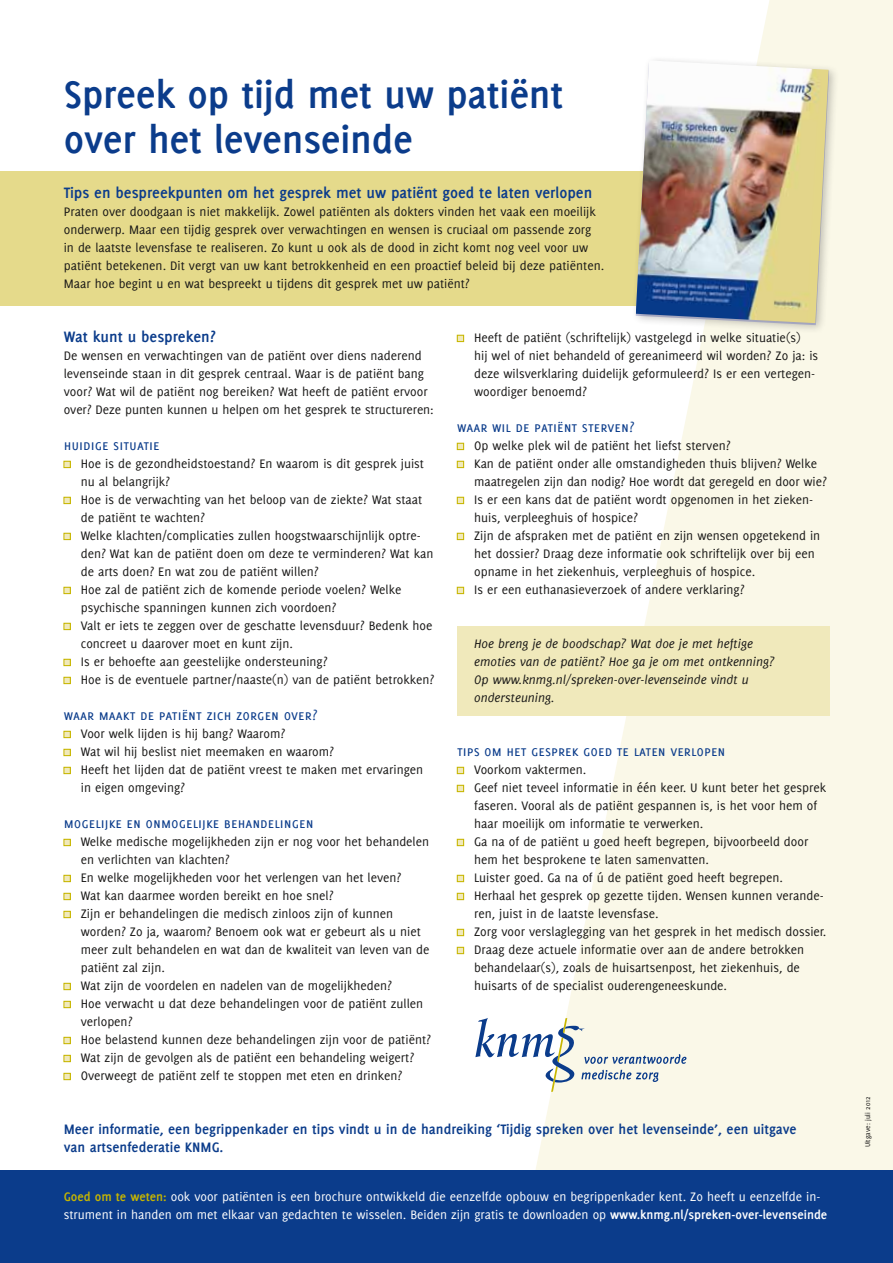
<style>
.page{position:relative;width:893px;height:1263px;background:#fff}
.page>*{position:absolute;margin:0;border:0;box-sizing:border-box;transform-origin:0 0}
.t1{font:700 42px/45px "Delicious";letter-spacing:-.005em;color:#0b3c8b}
.t2{font:700 16.5px "Delicious";color:#0b3c8b}
.t3{font:15px "Delicious Small Caps";color:#0b3c8b}
.t4{font:700 15px/18px "Delicious";color:#0b3c8b}
.t5{font:13.5px/18px "Delicious";color:#181716}
.t6{font:13.5px/18px "Delicious";color:#fff}
.t7{font:italic 13.5px/18px "Delicious";color:#181716}
.t8{font:7.5px "Delicious";color:#181716}
.s1{font-weight:700;color:#c7b600}
.s2{font-weight:700}
</style>
<div class="page">
<div style="left:0;top:171px;width:893px;height:135px;background:#e5da8b"></div>
<svg style="left:517px;top:0;width:376px;height:1170px;fill:#faf8e8"></svg>
<div style="left:0;top:1170px;width:893px;height:93px;background:#0b3c8b"></div>
<div style="left:64px;top:462px;width:7px;height:6px;background:#c9b80a"></div>
<svg style="left:64px;top:461px;width:6px;height:6px"></svg>
<div style="left:64px;top:498px;width:7px;height:6px;background:#c9b80a"></div>
<svg style="left:64px;top:497px;width:6px;height:6px"></svg>
<div style="left:64px;top:534px;width:7px;height:6px;background:#c9b80a"></div>
<svg style="left:64px;top:533px;width:6px;height:6px"></svg>
<div style="left:64px;top:588px;width:7px;height:6px;background:#c9b80a"></div>
<svg style="left:64px;top:587px;width:6px;height:6px"></svg>
<div style="left:64px;top:624px;width:7px;height:6px;background:#c9b80a"></div>
<svg style="left:64px;top:623px;width:6px;height:6px"></svg>
<div style="left:64px;top:660px;width:7px;height:6px;background:#c9b80a"></div>
<svg style="left:64px;top:659px;width:6px;height:6px"></svg>
<div style="left:64px;top:678px;width:7px;height:6px;background:#c9b80a"></div>
<svg style="left:64px;top:677px;width:6px;height:6px"></svg>
<div style="left:64px;top:732px;width:7px;height:6px;background:#c9b80a"></div>
<svg style="left:64px;top:731px;width:6px;height:6px"></svg>
<div style="left:64px;top:750px;width:7px;height:6px;background:#c9b80a"></div>
<svg style="left:64px;top:749px;width:6px;height:6px"></svg>
<div style="left:64px;top:768px;width:7px;height:6px;background:#c9b80a"></div>
<svg style="left:64px;top:767px;width:6px;height:6px"></svg>
<div style="left:64px;top:840px;width:7px;height:6px;background:#c9b80a"></div>
<svg style="left:64px;top:839px;width:6px;height:6px"></svg>
<div style="left:64px;top:876px;width:7px;height:6px;background:#c9b80a"></div>
<svg style="left:64px;top:875px;width:6px;height:6px"></svg>
<div style="left:64px;top:894px;width:7px;height:6px;background:#c9b80a"></div>
<svg style="left:64px;top:893px;width:6px;height:6px"></svg>
<div style="left:64px;top:912px;width:7px;height:6px;background:#c9b80a"></div>
<svg style="left:64px;top:911px;width:6px;height:6px"></svg>
<div style="left:64px;top:984px;width:7px;height:6px;background:#c9b80a"></div>
<svg style="left:64px;top:983px;width:6px;height:7px"></svg>
<div style="left:64px;top:1002px;width:7px;height:6px;background:#c9b80a"></div>
<svg style="left:64px;top:1001px;width:6px;height:7px"></svg>
<div style="left:64px;top:1038px;width:7px;height:6px;background:#c9b80a"></div>
<svg style="left:64px;top:1037px;width:6px;height:7px"></svg>
<div style="left:64px;top:1056px;width:7px;height:6px;background:#c9b80a"></div>
<svg style="left:64px;top:1055px;width:6px;height:7px"></svg>
<div style="left:64px;top:1074px;width:7px;height:6px;background:#c9b80a"></div>
<svg style="left:64px;top:1073px;width:6px;height:7px"></svg>
<div style="left:457px;top:627px;width:372px;height:89px;background:#f0e9bb"></div>
<div style="left:457px;top:335px;width:7px;height:7px;background:#f0e9bb;border:1px solid #c7b600"></div>
<div style="left:457px;top:443px;width:7px;height:7px;background:#f0e9bb;border:1px solid #c7b600"></div>
<div style="left:457px;top:461px;width:7px;height:7px;background:#f0e9bb;border:1px solid #c7b600"></div>
<div style="left:457px;top:497px;width:7px;height:7px;background:#f0e9bb;border:1px solid #c7b600"></div>
<div style="left:457px;top:533px;width:7px;height:7px;background:#f0e9bb;border:1px solid #c7b600"></div>
<div style="left:457px;top:587px;width:7px;height:7px;background:#f0e9bb;border:1px solid #c7b600"></div>
<div style="left:457px;top:767px;width:7px;height:7px;background:#f0e9bb;border:1px solid #c7b600"></div>
<div style="left:457px;top:785px;width:7px;height:7px;background:#f0e9bb;border:1px solid #c7b600"></div>
<div style="left:457px;top:839px;width:7px;height:7px;background:#f0e9bb;border:1px solid #c7b600"></div>
<div style="left:457px;top:875px;width:7px;height:7px;background:#f0e9bb;border:1px solid #c7b600"></div>
<div style="left:457px;top:893px;width:7px;height:7px;background:#f0e9bb;border:1px solid #c7b600"></div>
<div style="left:457px;top:929px;width:7px;height:7px;background:#f0e9bb;border:1px solid #c7b600"></div>
<div style="left:457px;top:947px;width:7px;height:7px;background:#f0e9bb;border:1px solid #c7b600"></div>
<div style="left:630px;top:55px;width:209px;height:278px;background:#181716;opacity:.25"></div>
<img style="left:636px;top:60px;width:193px;height:263px">
<svg style="left:475px;top:1018px;width:211px;height:74px"></svg>
<h1 class="t1" style="left:64px;top:71px;width:501px">Spreek op tijd met uw patiënt over het levenseinde</h1>
<p class="t2" style="left:64px;top:183px;width:530px">Tips en bespreekpunten om het gesprek met uw patiënt goed te laten verlopen</p>
<p class="t5" style="left:64px;top:202px;width:542px">Praten over doodgaan is niet makkelijk. Zowel patiënten als dokters vinden het vaak een moeilijk onderwerp. Maar een tijdig gesprek over verwachtingen en wensen is cruciaal om passende zorg in de laatste levensfase te realiseren. Zo kunt u ook als de dood in zicht komt nog veel voor uw patiënt betekenen. Dit vergt van uw kant betrokkenheid en een proactief beleid bij deze patiënten.<br>Maar hoe begint u en wat bespreekt u tijdens dit gesprek met uw patiënt?</p>
<p class="t2" style="left:64px;top:327px;width:153px">Wat kunt u bespreken?</p>
<p class="t5" style="left:64px;top:346px;width:371px">De wensen en verwachtingen van de patiënt over diens naderend levenseinde staan in dit gesprek centraal. Waar is de patiënt bang voor? Wat wil de patiënt nog bereiken? Wat heeft de patiënt ervoor over? Deze punten kunnen u helpen om het gesprek te structureren:</p>
<p class="t3" style="left:64px;top:437px;width:97px">huidige situatie</p>
<p class="t5" style="left:81px;top:454px;width:355px">Hoe is de gezondheidstoestand? En waarom is dit gesprek juist nu al belangrijk?<br>Hoe is de verwachting van het beloop van de ziekte? Wat staat de patiënt te wachten?<br>Welke klachten/complicaties zullen hoogstwaarschijnlijk optre&shy;den? Wat kan de patiënt doen om deze te verminderen? Wat kan de arts doen? En wat zou de patiënt willen?<br>Hoe zal de patiënt zich de komende periode voelen? Welke psychische spanningen kunnen zich voordoen?<br>Valt er iets te zeggen over de geschatte levensduur? Bedenk hoe concreet u daarover moet en kunt zijn.<br>Is er behoefte aan geestelijke ondersteuning?<br>Hoe is de eventuele partner/naaste(n) van de patiënt betrokken?</p>
<p class="t3" style="left:64px;top:707px;width:255px">waar maakt de patiënt zich zorgen over?</p>
<p class="t5" style="left:81px;top:724px;width:344px">Voor welk lijden is hij bang? Waarom?<br>Wat wil hij beslist niet meemaken en waarom?<br>Heeft het lijden dat de patiënt vreest te maken met ervaringen in eigen omgeving?</p>
<p class="t3" style="left:64px;top:815px;width:251px">mogelijke en onmogelijke behandelingen</p>
<p class="t5" style="left:81px;top:832px;width:352px">Welke medische mogelijkheden zijn er nog voor het behandelen en verlichten van klachten?<br>En welke mogelijkheden voor het verlengen van het leven?<br>Wat kan daarmee worden bereikt en hoe snel?<br>Zijn er behandelingen die medisch zinloos zijn of kunnen worden? Zo ja, waarom? Benoem ook wat er gebeurt als u niet meer zult behandelen en wat dan de kwaliteit van leven van de patiënt zal zijn.<br>Wat zijn de voordelen en nadelen van de mogelijkheden?<br>Hoe verwacht u dat deze behandelingen voor de patiënt zullen verlopen?<br>Hoe belastend kunnen deze behandelingen zijn voor de patiënt?<br>Wat zijn de gevolgen als de patiënt een behandeling weigert?<br>Overweegt de patiënt zelf te stoppen met eten en drinken?</p>
<p class="t5" style="left:474px;top:328px;width:346px">Heeft de patiënt (schriftelijk) vastgelegd in welke situatie(s)<br>hij wel of niet behandeld of gereanimeerd wil worden? Zo ja: is deze wilsverklaring duidelijk geformuleerd? Is er een vertegen&shy;woordiger benoemd?</p>
<p class="t3" style="left:457px;top:419px;width:179px">waar wil de patiënt sterven?</p>
<p class="t5" style="left:474px;top:436px;width:354px">Op welke plek wil de patiënt het liefst sterven?<br>Kan de patiënt onder alle omstandigheden thuis blijven? Welke maatregelen zijn dan nodig? Hoe wordt dat geregeld en door wie?<br>Is er een kans dat de patiënt wordt opgenomen in het zieken&shy;huis, verpleeghuis of hospice?<br>Zijn de afspraken met de patiënt en zijn wensen opgetekend in het dossier? Draag deze informatie ook schriftelijk over bij een opname in het ziekenhuis, verpleeghuis of hospice.<br>Is er een euthanasieverzoek of andere verklaring?</p>
<p class="t7" style="left:474px;top:635px;width:302px">Hoe breng je de boodschap? Wat doe je met heftige emoties van de patiënt? Hoe ga je om met ontkenning?<br>Op www.knmg.nl/spreken-over-levenseinde vindt u ondersteuning.</p>
<p class="t3" style="left:457px;top:743px;width:270px">tips om het gesprek goed te laten verlopen</p>
<p class="t5" style="left:474px;top:760px;width:354px">Voorkom vaktermen.<br>Geef niet teveel informatie in één keer. U kunt beter het gesprek faseren. Vooral als de patiënt gespannen is, is het voor hem of haar moeilijk om informatie te verwerken.<br>Ga na of de patiënt u goed heeft begrepen, bijvoorbeeld door hem het besprokene te laten samenvatten.<br>Luister goed. Ga na of ú de patiënt goed heeft begrepen.<br>Herhaal het gesprek op gezette tijden. Wensen kunnen verande&shy;ren, juist in de laatste levensfase.<br>Zorg voor verslaglegging van het gesprek in het medisch dossier.<br>Draag deze actuele informatie over aan de andere betrokken behandelaar(s), zoals de huisartsenpost, het ziekenhuis, de huisarts of de specialist ouderengeneeskunde.</p>
<p class="t4" style="left:64px;top:1120px;width:734px">Meer informatie, een begrippenkader en tips vindt u in de handreiking ‘Tijdig spreken over het levenseinde’, een uitgave van artsenfederatie KNMG.</p>
<p class="t6" style="left:64px;top:1188px;width:765px"><span class="s1">Goed om te weten:</span> ook voor patiënten is een brochure ontwikkeld die eenzelfde opbouw en begrippenkader kent. Zo heeft u eenzelfde in&shy;strument in handen om met elkaar van gedachten te wisselen. Beiden zijn gratis te downloaden op <span class="s2">www.knmg.nl/spreken-over-levenseinde</span></p>
<p class="t8" style="left:863px;top:1147px;width:53px;rotate:-90deg">Uitgave: juli 2012</p>
</div>
